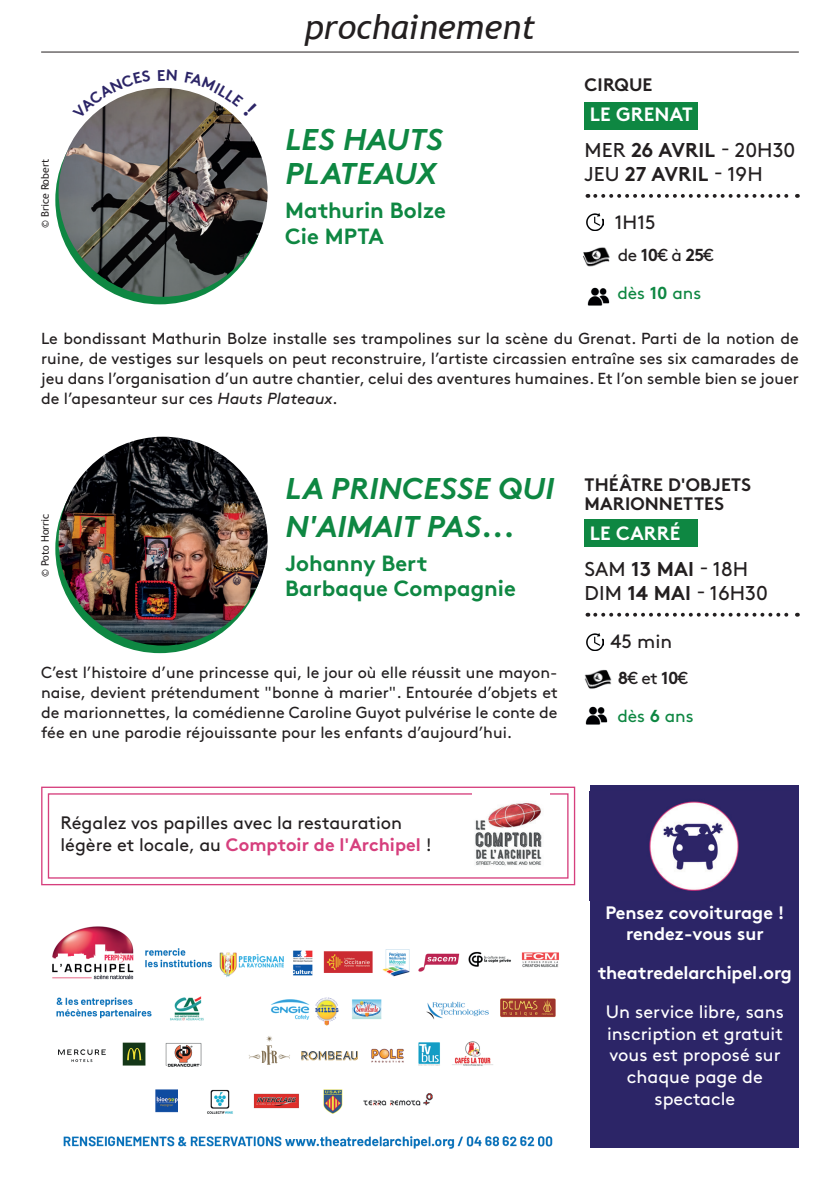
<style>
.page{position:relative;width:840px;height:1191px;background:#fff}
.page>*{position:absolute;margin:0;border:0;box-sizing:border-box;transform-origin:0 0}
.t1{font:italic 34px "Trebuchet MS";color:#231f20}
.t2{font:italic 700 30px/37.6px "Brown";letter-spacing:.005em;color:#0e8742}
.t3{font:22px/25.4px "Brown Bold Alt";color:#0e8742}
.t4{font:20px/24px "Brown";color:#231f20}
.t5{font:19.2px "Brown Bold Alt";letter-spacing:.005em;color:#fff}
.t6{font:19.2px "Brown";color:#231f20}
.t7{font:18px/21.6px "Brown";color:#fff;text-align:center}
.t8{font:18px/21.6px "Brown Bold Alt";letter-spacing:-.01em;color:#fff;text-align:center}
.t9{font:18px "Brown Bold Alt";color:#d63f7d}
.t10{font:18px "Brown";color:#231f20}
.t11{font:18px/19.2px "Brown Bold Alt";letter-spacing:.005em;color:#231f20}
.t12{font:17.4px/37.8px "Brown";color:#0e8742}
.t13{font:16px/20px "Brown";color:#231f20;text-align:justify}
.t14{font:10.4px "Trebuchet MS";color:#231f20}
.s1{font-family:"Brown Bold Alt"}
.s2{color:#231f20}
.s3{font-family:"Brown Bold Alt";color:#231f20}
.s4{font-style:italic}
.s5{font-family:"Brown";color:#231f20}
</style>
<div class="page">
<hr style="left:41px;top:52px;width:757px;height:1px;background:#231f20">
<svg style="left:55px;top:444px;width:209px;height:209px;background:#188245"></svg>
<div style="left:55px;top:95px;width:209px;height:209px;background:#0e8742;border-radius:50%"></div>
<img style="left:59px;top:437px;width:208px;height:208px;border-radius:104px">
<img style="left:59px;top:88px;width:208px;height:209px;border-radius:104px">
<div style="left:584px;top:519px;width:113px;height:27px;background:#0e8742"></div>
<div style="left:584px;top:102px;width:113px;height:27px;background:#0e8742"></div>
<svg style="left:595px;top:613px;width:202px;height:3px"></svg>
<svg style="left:595px;top:194px;width:202px;height:4px"></svg>
<img style="left:586px;top:633px;width:17px;height:17px">
<img style="left:586px;top:214px;width:17px;height:17px">
<img style="left:584px;top:669px;width:28px;height:20px">
<img style="left:583px;top:247px;width:27px;height:20px">
<img style="left:585px;top:706px;width:23px;height:19px">
<img style="left:587px;top:287px;width:23px;height:19px">
<img style="left:52px;top:926px;width:507px;height:223px">
<svg style="left:41px;top:786px;width:534px;height:100px"></svg>
<div style="left:48px;top:793px;width:520px;height:85px;border:1px solid #d63f7d"></div>
<img style="left:472px;top:791px;width:77px;height:81px">
<div style="left:589px;top:785px;width:209px;height:362px;background:#2c2567"></div>
<img style="left:649px;top:801px;width:90px;height:90px">
<svg style="left:90px;top:88px;width:60px;height:30px"></svg>
<svg style="left:184px;top:90px;width:51px;height:26px"></svg>
<p class="t14" style="left:39px;top:228px;width:70px;rotate:-90deg">© Brice Robert</p>
<h1 class="t1" style="left:304px;top:6px;width:232px">prochainement</h1>
<h2 class="t2" style="left:285px;top:120px;width:159px;line-height:34px">LES HAUTS<br>PLATEAUX</h2>
<h3 class="t3" style="left:285px;top:196px;width:162px">Mathurin Bolze<br>Cie MPTA</h3>
<p class="t11" style="left:584px;top:73px;width:69px">CIRQUE</p>
<p class="t5" style="left:589px;top:99px;width:104px">LE GRENAT</p>
<p class="t4" style="left:584px;top:136px;width:212px">MER <span class="s1">26 AVRIL</span> - 20H30<br>JEU <span class="s1">27 AVRIL</span> - 19H</p>
<p class="t6" style="left:614px;top:207px;width:43px">1H15</p>
<p class="t12" style="left:617px;top:235px;width:98px"><span class="s2">de</span> <span class="s3">10</span><span class="s2">€ à</span> <span class="s3">25</span><span class="s2">€ </span>dès <span class="s1">10</span> ans</p>
<p class="t13" style="left:41px;top:327px;width:758px">Le bondissant Mathurin Bolze installe ses trampolines sur la scène du Grenat. Parti de la notion de ruine, de vestiges sur lesquels on peut reconstruire, l’artiste circassien entraîne ses six camarades de jeu dans l’organisation d’un autre chantier, celui des aventures humaines. Et l’on semble bien se jouer de l’apesanteur sur ces <span class="s4">Hauts Plateaux.</span></p>
<p class="t14" style="left:39px;top:576px;width:65px;rotate:-90deg">© Poto Horric</p>
<h2 class="t2" style="left:285px;top:467px;width:270px">LA PRINCESSE QUI<br>N'AIMAIT PAS...</h2>
<h3 class="t3" style="left:285px;top:548px;width:232px">Johanny Bert<br>Barbaque Compagnie</h3>
<p class="t13" style="left:41px;top:661px;width:518px">C’est l’histoire d’une princesse qui, le jour où elle réussit une mayon&shy;naise, devient prétendument "bonne à marier". Entourée d’objets et de marionnettes, la comédienne Caroline Guyot pulvérise le conte de fée en une parodie réjouissante pour les enfants d’aujourd’hui.</p>
<p class="t11" style="left:584px;top:473px;width:168px">THÉÂTRE D'OBJETS<br>MARIONNETTES</p>
<p class="t5" style="left:589px;top:518px;width:92px">LE CARRÉ</p>
<p class="t4" style="left:584px;top:555px;width:185px">SAM <span class="s1">13 MAI</span> - 18H<br>DIM <span class="s1">14 MAI</span> - 16H30</p>
<p class="t6" style="left:610px;top:626px;width:63px">45 min</p>
<p class="t12" style="left:617px;top:658px;width:78px"><span class="s3">8</span><span class="s2">€ et</span> <span class="s3">10</span><span class="s2">€ </span>dès <span class="s1">6</span> ans</p>
<p class="t10" style="left:60px;top:809px;width:343px">Régalez vos papilles avec la restauration</p>
<p class="t9" style="left:60px;top:829px;width:373px"><span class="s5">légère et locale, au</span> Comptoir de l'Archipel <span class="s5">!</span></p>
<p class="t8" style="left:605px;top:899px;width:181px">Pensez covoiturage ! rendez-vous sur</p>
<p class="t8" style="left:597px;top:959px;width:195px">theatredelarchipel.org</p>
<p class="t7" style="left:605px;top:999px;width:179px">Un service libre, sans inscription et gratuit vous est proposé sur chaque page de spectacle</p>
</div>
